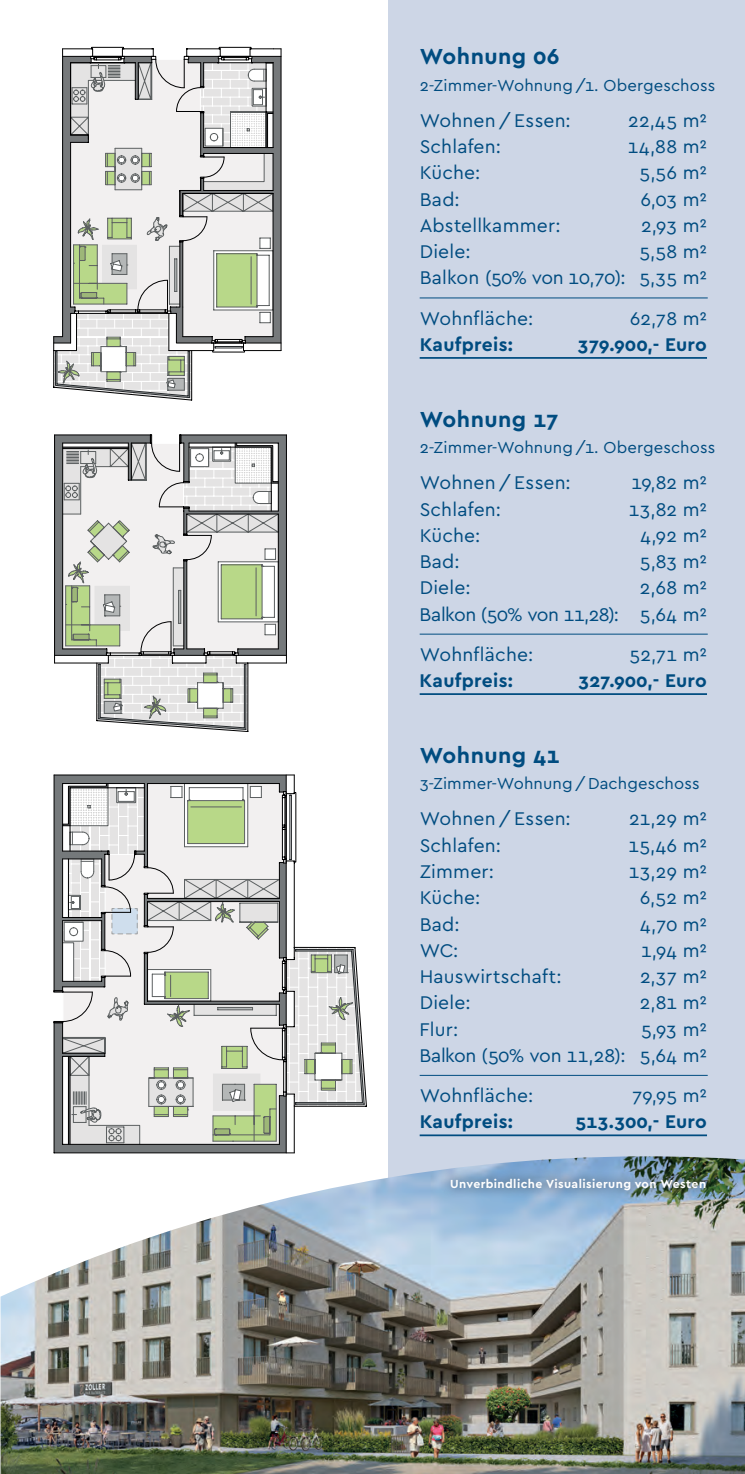
<style>
.page{position:relative;width:745px;height:1474px;background:#fff}
.page>*{position:absolute;margin:0;border:0;box-sizing:border-box;transform-origin:0 0}
.t1{font:700 22.75px "Cera PRO";letter-spacing:.02em;color:#004c80}
.t2{font:19.25px/26.2px "Cera PRO";letter-spacing:.01em;color:#004c80;text-align:right}
.t3{font:700 19.25px "Cera PRO";letter-spacing:.015em;color:#004c80}
.t4{font:19.25px/26.2px "Cera PRO";letter-spacing:-.02em;color:#004c80;text-align:right}
.t5{font:19.25px/26.2px "Cera PRO";letter-spacing:-.015em;color:#004c80;text-align:right}
.t6{font:16.62px "Cera PRO";letter-spacing:.005em;color:#004c80}
.t7{font:700 12.25px "Cera PRO";letter-spacing:.03em;color:#fff}
</style>
<div class="page">
<div style="left:388px;top:0;width:356px;height:1199px;background:#cdd6e6"></div>
<img style="left:1px;top:1156px;width:743px;height:317px">
<hr style="left:419px;top:357px;width:287px;height:2px;background:#004c80">
<hr style="left:419px;top:693px;width:287px;height:2px;background:#004c80">
<hr style="left:419px;top:1134px;width:287px;height:2px;background:#004c80">
<hr style="left:419px;top:297px;width:288px;height:1px;background:#004c80">
<hr style="left:419px;top:633px;width:288px;height:1px;background:#004c80">
<hr style="left:419px;top:1074px;width:288px;height:1px;background:#004c80">
<svg style="left:53px;top:48px;width:228px;height:352px"></svg>
<hr style="left:54px;top:1152px;width:240px;height:1px;background:#000001">
<hr style="left:54px;top:774px;width:240px;height:1px;background:#000001">
<svg style="left:54px;top:775px;width:312px;height:377px"></svg>
<hr style="left:286px;top:435px;width:1px;height:228px;background:#000001">
<svg style="left:54px;top:434px;width:232px;height:298px"></svg>
<div style="left:440px;top:1168px;width:275px;height:32px;background:#231f20;opacity:.8"></div>
<p class="t1" style="left:419px;top:42px;width:141px">Wohnung 06</p>
<p class="t6" style="left:419px;top:74px;width:297px">2-Zimmer-Wohnung /1. Obergeschoss</p>
<p class="t2" style="left:419px;top:106px;width:153px">Wohnen / Essen:</p>
<p class="t2" style="left:627px;top:106px;width:80px">22,45 m2</p>
<p class="t2" style="left:419px;top:133px;width:83px">Schlafen:</p>
<p class="t2" style="left:627px;top:133px;width:81px">14,88 m2</p>
<p class="t2" style="left:419px;top:159px;width:62px">Küche:</p>
<p class="t2" style="left:639px;top:159px;width:69px">5,56 m2</p>
<p class="t2" style="left:419px;top:185px;width:41px">Bad:</p>
<p class="t2" style="left:640px;top:185px;width:68px">6,03 m2</p>
<p class="t2" style="left:419px;top:211px;width:142px">Abstellkammer:</p>
<p class="t2" style="left:641px;top:211px;width:67px">2,93 m2</p>
<p class="t2" style="left:419px;top:238px;width:52px">Diele:</p>
<p class="t2" style="left:419px;top:238px;width:288px">5,58 m2<br>Balkon (50% von 10,70): 5,35 m2</p>
<p class="t2" style="left:419px;top:304px;width:115px">Wohnfläche:</p>
<p class="t2" style="left:629px;top:304px;width:79px">62,78 m2</p>
<p class="t3" style="left:419px;top:332px;width:95px">Kaufpreis:</p>
<p class="t3" style="left:577px;top:332px;width:130px">379.900,- Euro</p>
<p class="t1" style="left:419px;top:404px;width:140px">Wohnung 17</p>
<p class="t6" style="left:419px;top:436px;width:297px">2-Zimmer-Wohnung /1. Obergeschoss</p>
<p class="t2" style="left:419px;top:469px;width:153px">Wohnen / Essen:</p>
<p class="t2" style="left:631px;top:469px;width:77px">19,82 m2</p>
<p class="t2" style="left:419px;top:495px;width:83px">Schlafen:</p>
<p class="t2" style="left:628px;top:495px;width:80px">13,82 m2</p>
<p class="t2" style="left:419px;top:521px;width:62px">Küche:</p>
<p class="t2" style="left:640px;top:521px;width:68px">4,92 m2</p>
<p class="t2" style="left:419px;top:547px;width:41px">Bad:</p>
<p class="t2" style="left:639px;top:547px;width:68px">5,83 m2</p>
<p class="t2" style="left:419px;top:574px;width:52px">Diele:</p>
<p class="t4" style="left:419px;top:574px;width:288px">2,68 m2<br>Balkon (50% von 11,28): 5,64 m2</p>
<p class="t2" style="left:419px;top:640px;width:115px">Wohnfläche:</p>
<p class="t2" style="left:629px;top:640px;width:79px">52,71 m2</p>
<p class="t3" style="left:419px;top:668px;width:95px">Kaufpreis:</p>
<p class="t3" style="left:578px;top:668px;width:130px">327.900,- Euro</p>
<p class="t1" style="left:419px;top:740px;width:141px">Wohnung 41</p>
<p class="t6" style="left:419px;top:772px;width:281px">3-Zimmer-Wohnung / Dachgeschoss</p>
<p class="t2" style="left:419px;top:805px;width:153px">Wohnen / Essen:</p>
<p class="t2" style="left:628px;top:805px;width:79px">21,29 m2</p>
<p class="t2" style="left:419px;top:831px;width:83px">Schlafen:</p>
<p class="t2" style="left:628px;top:831px;width:80px">15,46 m2</p>
<p class="t2" style="left:419px;top:857px;width:76px">Zimmer:</p>
<p class="t2" style="left:628px;top:857px;width:80px">13,29 m2</p>
<p class="t2" style="left:419px;top:883px;width:62px">Küche:</p>
<p class="t2" style="left:639px;top:883px;width:69px">6,52 m2</p>
<p class="t2" style="left:419px;top:910px;width:41px">Bad:</p>
<p class="t2" style="left:640px;top:910px;width:68px">4,70 m2</p>
<p class="t2" style="left:419px;top:936px;width:40px">WC:</p>
<p class="t2" style="left:640px;top:936px;width:67px">1,94 m2</p>
<p class="t2" style="left:419px;top:962px;width:143px">Hauswirtschaft:</p>
<p class="t2" style="left:639px;top:962px;width:68px">2,37 m2</p>
<p class="t2" style="left:419px;top:988px;width:52px">Diele:</p>
<p class="t2" style="left:639px;top:988px;width:68px">2,81 m2</p>
<p class="t2" style="left:419px;top:1015px;width:40px">Flur:</p>
<p class="t5" style="left:419px;top:1015px;width:288px">5,93 m2<br>Balkon (50% von 11,28): 5,64 m2</p>
<p class="t2" style="left:419px;top:1081px;width:115px">Wohnfläche:</p>
<p class="t2" style="left:631px;top:1081px;width:76px">79,95 m2</p>
<p class="t3" style="left:419px;top:1109px;width:95px">Kaufpreis:</p>
<p class="t3" style="left:575px;top:1109px;width:133px">513.300,- Euro</p>
<p class="t7" style="left:450px;top:1175px;width:257px">Unverbindliche Visualisierung von Westen</p>
</div>
